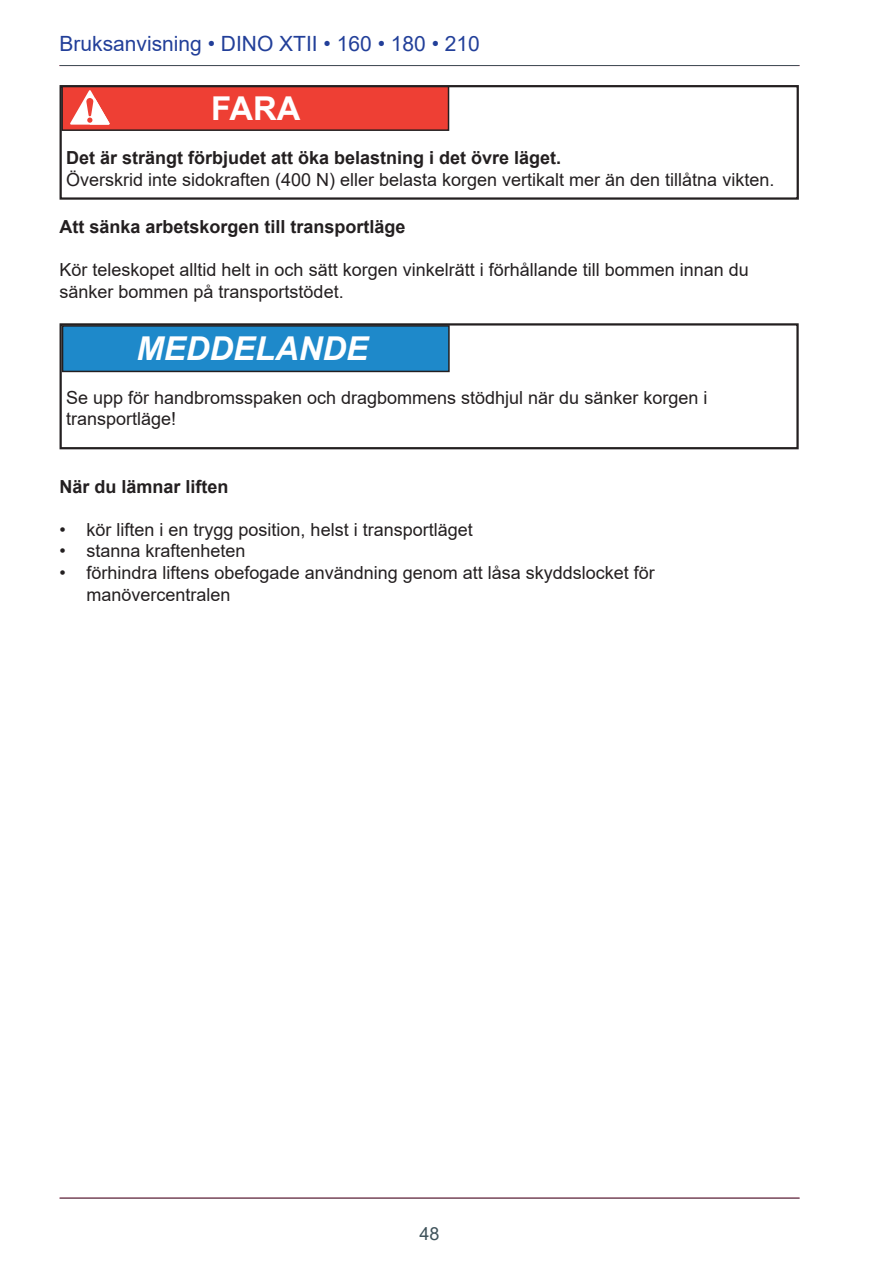
<style>
.page{position:relative;width:893px;height:1263px;background:#fff}
.page>*{position:absolute;margin:0;border:0;box-sizing:border-box;transform-origin:0 0}
.t1{font:italic 700 32.85px "Arial";color:#fff}
.t2{font:700 32.85px "Arial";color:#fff}
.t3{font:21px "Arial";color:#223f99}
.t4{font:18px/21.6px "Arial";color:#231f20}
.t5{font:700 18px "Arial";color:#231f20}
.t6{font:18px "Arial";color:#3e525a}
</style>
<div class="page">
<hr style="left:60px;top:65px;width:739px;height:1px;background:#3e525a">
<hr style="left:60px;top:1198px;width:739px;height:1px;background:#3e525a">
<svg style="left:63px;top:88px;width:387px;height:43px;background:#e6453b"></svg>
<div style="left:60px;top:85px;width:739px;height:115px;border:2px solid #231f20"></div>
<svg style="left:63px;top:326px;width:387px;height:47px;background:#2285c2"></svg>
<div style="left:60px;top:323px;width:739px;height:126px;border:2px solid #231f20"></div>
<p class="t3" style="left:60px;top:29px;width:422px">Bruksanvisning • DINO XTII • 160 • 180 • 210</p>
<h1 class="t2" style="left:211px;top:89px;width:91px">FARA</h1>
<p class="t5" style="left:66px;top:145px;width:497px">Det är strängt förbjudet att öka belastning i det övre läget.</p>
<p class="t4" style="left:66px;top:169px;width:710px">Överskrid inte sidokraften (400 N) eller belasta korgen vertikalt mer än den tillåtna vikten.</p>
<p class="t5" style="left:60px;top:214px;width:348px">Att sänka arbetskorgen till transportläge</p>
<p class="t4" style="left:60px;top:259px;width:691px">Kör teleskopet alltid helt in och sätt korgen vinkelrätt i förhållande till bommen innan du sänker bommen på transportstödet.</p>
<h1 class="t1" style="left:136px;top:330px;width:233px">MEDDELANDE</h1>
<p class="t4" style="left:66px;top:387px;width:643px">Se upp för handbromsspaken och dragbommens stödhjul när du sänker korgen i transportläge!</p>
<p class="t5" style="left:60px;top:474px;width:171px">När du lämnar liften</p>
<p class="t4" style="left:60px;top:518px;width:415px">• kör liften i en trygg position, helst i transportläget</p>
<p class="t4" style="left:60px;top:540px;width:188px">• stanna kraftenheten</p>
<p class="t4" style="left:87px;top:562px;width:570px;text-indent:-27px">• förhindra liftens obefogade användning genom att låsa skyddslocket för manövercentralen</p>
<p class="t6" style="left:419px;top:1221px;width:22px">48</p>
</div>
